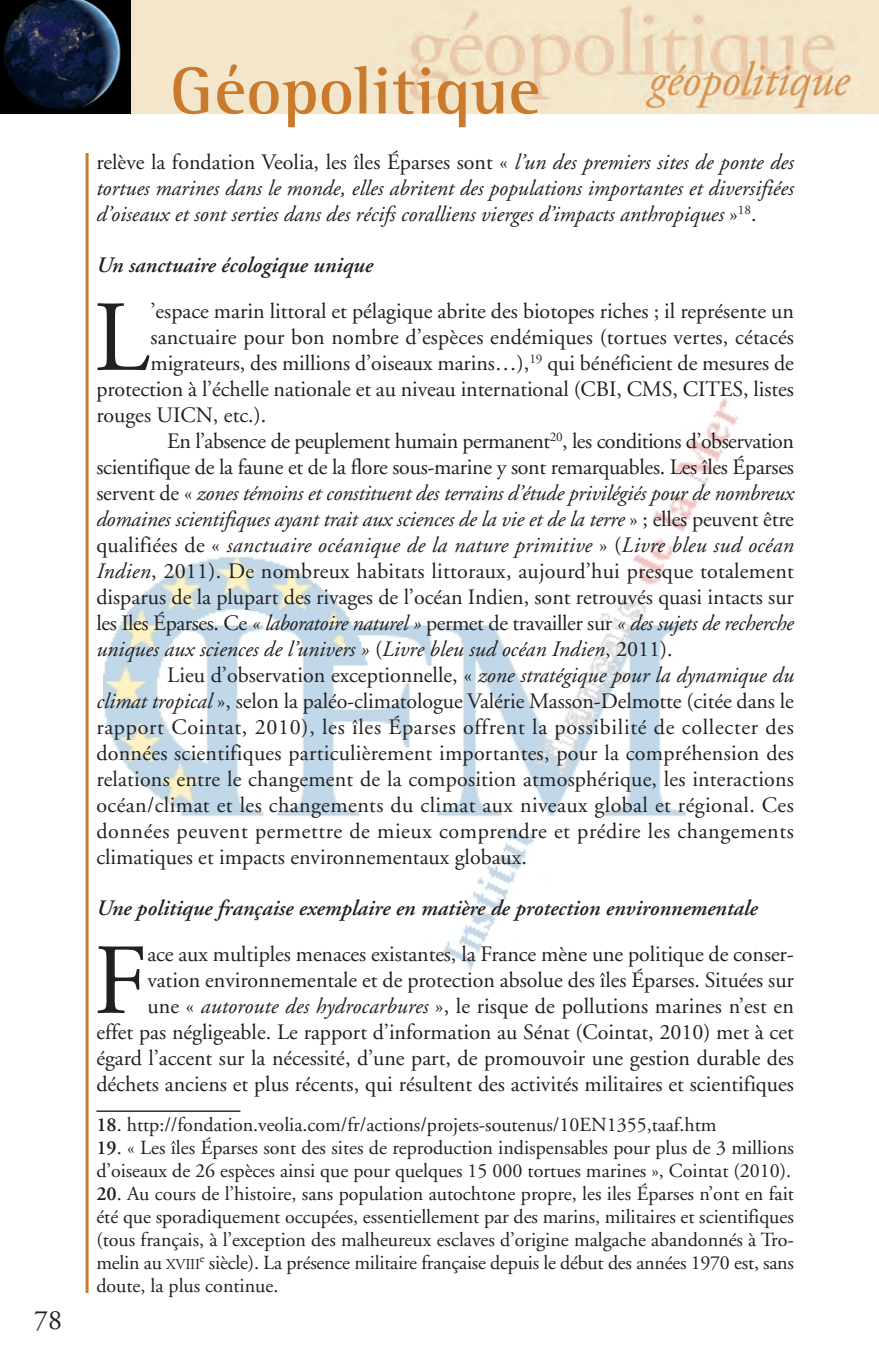
<style>
.page{position:relative;width:879px;height:1361px;background:#fff}
.page>*{position:absolute;margin:0;border:0;box-sizing:border-box;transform-origin:0 0}
.t1{font:100.4px "Adobe Garamond";color:#231f20}
.t2{font:700 68px "Rotis Semi Serif";letter-spacing:.005em;color:#c97a2d}
.t3{font:28px "Adobe Garamond";color:#231f20}
.t4{font:22px/26px "Adobe Garamond";color:#231f20;text-align:right}
.t5{font:italic 22px/26px "Adobe Garamond";letter-spacing:-.01em;color:#231f20;text-align:justify}
.t6{font:italic 600 22px "Adobe Garamond";color:#231f20}
.t7{font:italic 22px "Adobe Garamond";letter-spacing:.015em;color:#231f20}
.t8{font:22px "Adobe Garamond";letter-spacing:.03em;color:#231f20}
.t9{font:22px "Adobe Garamond";letter-spacing:-.025em;color:#231f20}
.t10{font:22px "Adobe Garamond";letter-spacing:.02em;color:#231f20}
.t11{font:22px "Adobe Garamond";letter-spacing:.025em;color:#231f20}
.t12{font:20px/23px "Adobe Garamond";color:#231f20}
.s1{font-style:normal}
.s2{font-style:italic}
.s3{font-weight:600}
.s4{font-size:15px}
</style>
<div class="page">
<img style="left:103px;top:398px;width:636px;height:573px">
<hr style="left:86px;top:153px;width:3px;height:1140px;background:#c97a2d">
<hr style="left:96px;top:1110px;width:144px;height:2px;background:#231f20">
<img style="left:130px;top:0;width:749px;height:113px">
<img style="left:0;top:0;width:130px;height:113px">
<p class="t3" style="left:34px;top:1308px;width:29px">78</p>
<h2 class="t2" style="left:170px;top:66px;width:371px">Géopolitique</h2>
<p class="t5" style="left:96px;top:151px;width:699px"><span class="s1">relève la fondation Veolia, les îles Éparses sont «</span> l’un des premiers sites de ponte des tortues marines dans le monde, elles abritent des populations importantes et diversifiées d’oiseaux et sont serties dans des récifs coralliens vierges d’impacts anthropiques <span class="s1">»</span><sup>18</sup><span class="s1">.</span></p>
<p class="t6" style="left:96px;top:256px;width:278px">Un sanctuaire écologique unique</p>
<h1 class="t1" style="left:94px;top:297px;width:57px">L</h1>
<p class="t4" style="left:150px;top:300px;width:645px">’espace marin littoral et pélagique abrite des biotopes riches ; il représente un</p>
<p class="t4" style="left:150px;top:326px;width:645px">sanctuaire pour bon nombre d’espèces endémiques (tortues vertes, cétacés</p>
<p class="t4" style="left:150px;top:352px;width:645px">migrateurs, des millions d’oiseaux marins…),<sup>19</sup> qui bénéficient de mesures de</p>
<p class="t4" style="left:96px;top:378px;width:699px">protection à l’échelle nationale et au niveau international (CBI, CMS, CITES, listes</p>
<p class="t4" style="left:96px;top:404px;width:171px">rouges UICN, etc.).</p>
<p class="t9" style="left:167px;top:432px;width:628px">En l’absence de peuplement humain permanent<sup>20</sup>, les conditions d’observation</p>
<p class="t4" style="left:96px;top:456px;width:699px">scientifique de la faune et de la flore sous-marine y sont remarquables. Les îles Éparses</p>
<p class="t5" style="left:96px;top:482px;width:699px"><span class="s1">servent de «</span> zones témoins et constituent des terrains d’étude privilégiés pour de nombreux</p>
<p class="t5" style="left:96px;top:508px;width:699px">domaines scientifiques ayant trait aux sciences de la vie et de la terre <span class="s1">» ; elles peuvent être</span></p>
<p class="t7" style="left:96px;top:536px;width:699px"><span class="s1">qualifiées de «</span> sanctuaire océanique de la nature primitive <span class="s1">» (</span>Livre bleu sud océan</p>
<p class="t4" style="left:96px;top:560px;width:699px"><span class="s2">Indien</span>, 2011). De nombreux habitats littoraux, aujourd’hui presque totalement</p>
<p class="t4" style="left:96px;top:586px;width:699px">disparus de la plupart des rivages de l’océan Indien, sont retrouvés quasi intacts sur</p>
<p class="t5" style="left:96px;top:612px;width:699px"><span class="s1">les Iles Éparses. Ce</span> « laboratoire naturel » <span class="s1">permet de travailler sur</span> « des sujets de recherche</p>
<p class="t5" style="left:96px;top:638px;width:578px">uniques aux sciences de l’univers » <span class="s1">(</span>Livre bleu sud océan Indien<span class="s1">, 2011).</span></p>
<p class="t4" style="left:167px;top:664px;width:628px">Lieu d’observation exceptionnelle, « <span class="s2">zone stratégique pour la dynamique du</span></p>
<p class="t4" style="left:96px;top:690px;width:699px"><span class="s2">climat tropical</span> », selon la paléo-climatologue Valérie Masson-Delmotte (citée dans le</p>
<p class="t8" style="left:96px;top:718px;width:699px">rapport Cointat, 2010), les îles Éparses offrent la possibilité de collecter des</p>
<p class="t4" style="left:96px;top:742px;width:699px">données scientifiques particulièrement importantes, pour la compréhension des</p>
<p class="t4" style="left:96px;top:768px;width:699px">relations entre le changement de la composition atmosphérique, les interactions</p>
<p class="t10" style="left:96px;top:796px;width:699px">océan/climat et les changements du climat aux niveaux global et régional. Ces</p>
<p class="t11" style="left:96px;top:822px;width:699px">données peuvent permettre de mieux comprendre et prédire les changements</p>
<p class="t4" style="left:96px;top:846px;width:432px">climatiques et impacts environnementaux globaux.</p>
<p class="t6" style="left:96px;top:899px;width:663px">Une politique française exemplaire en matière de protection environnementale</p>
<h1 class="t1" style="left:94px;top:940px;width:56px">F</h1>
<p class="t4" style="left:96px;top:943px;width:699px">ace aux multiples menaces existantes, la France mène une politique de conser&shy;vation environnementale et de protection absolue des îles Éparses. Situées sur<br>une « <span class="s2">autoroute des hydrocarbures</span> », le risque de pollutions marines n’est en<br>effet pas négligeable. Le rapport d’information au Sénat (Cointat, 2010) met à cet égard l’accent sur la nécessité, d’une part, de promouvoir une gestion durable des déchets anciens et plus récents, qui résultent des activités militaires et scientifiques</p>
<p class="t12" style="left:96px;top:1114px;width:621px"><span class="s3">18</span>. http://fondation.veolia.com/fr/actions/projets-soutenus/10EN1355,taaf.htm</p>
<p class="t12" style="left:96px;top:1137px;width:699px"><span class="s3">19</span>. « Les îles Éparses sont des sites de reproduction indispensables pour plus de 3 millions d’oiseaux de 26 espèces ainsi que pour quelques 15 000 tortues marines », Cointat (2010).</p>
<p class="t12" style="left:96px;top:1183px;width:699px;text-align:justify"><span class="s3">20</span>. Au cours de l’histoire, sans population autochtone propre, les iles Éparses n’ont en fait été que sporadiquement occupées, essentiellement par des marins, militaires et scientifiques (tous français, à l’exception des malheureux esclaves d’origine malgache abandonnés à Tro&shy;melin au <span class="s4">XVIII</span><sup>e</sup> siècle). La présence militaire française depuis le début des années 1970 est, sans doute, la plus continue.</p>
</div>
